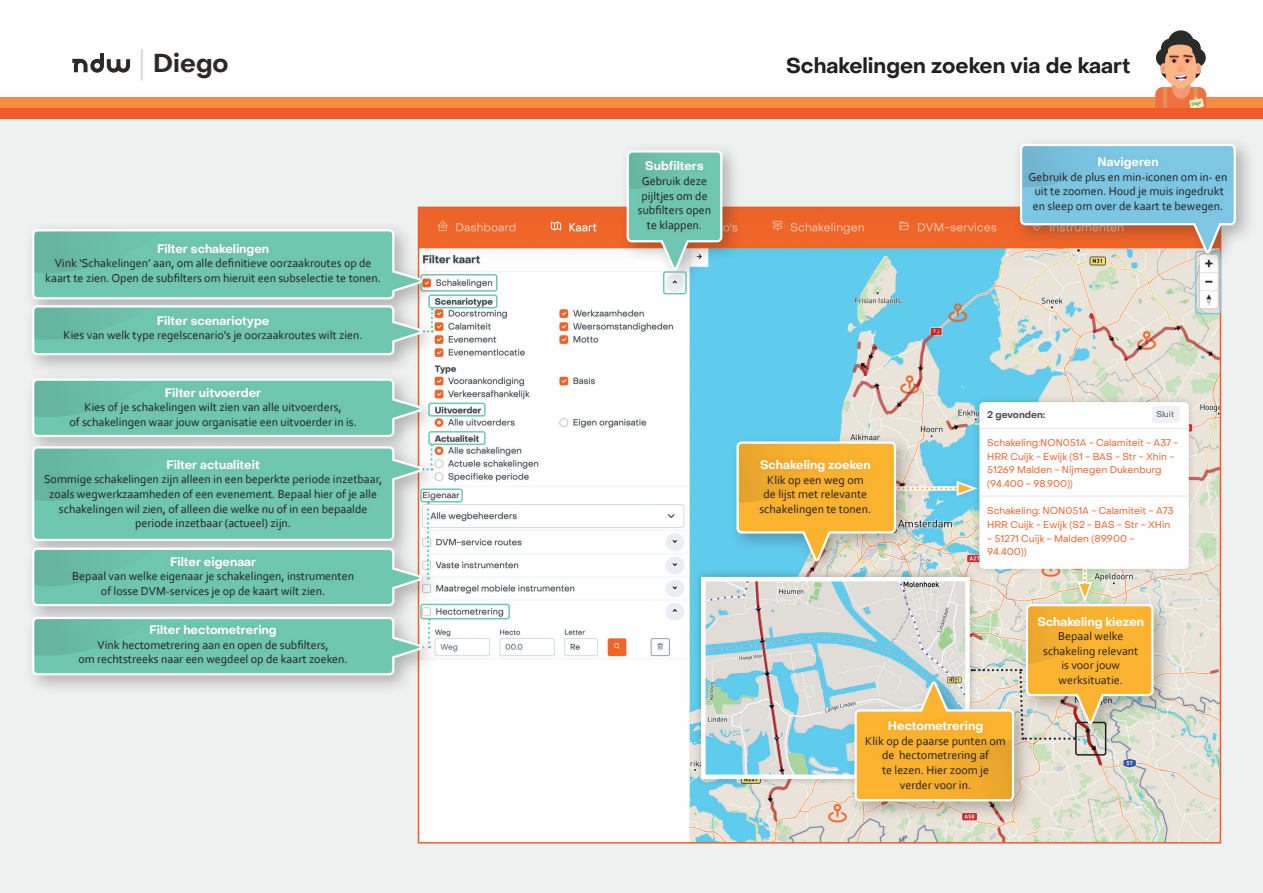
<style>
.page{position:relative;width:1263px;height:893px;background:#fff}
.page>*{position:absolute;margin:0;border:0;box-sizing:border-box;transform-origin:0 0}
.t1{font:700 25.35px "Object Sans";color:#2e2926}
.Kop{font:700 21px "Object Sans";color:#231f20}
.Uitleg{font:12px/14.5px "Corbel";color:#231f20;text-align:center}
.Tussenkoppen{font:700 12px "Object Sans";color:#fff}
.t2{font:9.6px/13.6px "Object Sans";color:#f15d2a}
.t3{font:700 9.6px "Object Sans";color:#48505b}
.t4{font:8.25px "Object Sans";color:#48505b}
.t5{font:italic 4.95px "Rijksoverheid Serif Web";color:#0b4977;scale:.96 1}
</style>
<div class="page">
<div style="left:0;top:118px;width:1263px;height:775px;background:#eff0f0"></div>
<img style="left:421px;top:210px;width:797px;height:630px">
<div style="left:693px;top:569px;width:285px;height:218px;background:#231f20;opacity:.3"></div>
<img style="left:706px;top:582px;width:29px;height:192px">
<div style="left:701px;top:577px;width:269px;height:202px;border:4px solid #fff"></div>
<div style="left:420px;top:274px;width:77px;height:18px;border:2px solid #70c7b1;border-radius:2px"></div>
<div style="left:428px;top:294px;width:69px;height:14px;border:2px solid #70c7b1;border-radius:2px"></div>
<div style="left:971px;top:394px;width:226px;height:183px;background:#231f20;opacity:.2"></div>
<div style="left:979px;top:402px;width:210px;height:167px;background:#fff;border-radius:4px"></div>
<div style="left:1152px;top:406px;width:27px;height:17px;background:#f0f0f8;border-radius:4px"></div>
<div style="left:973px;top:421px;width:222px;height:15px;background:#fefefe"></div>
<hr style="left:979px;top:428px;width:210px;height:1px;background:#e5e8e6">
<div style="left:973px;top:488px;width:222px;height:16px;background:#231f20;opacity:.1"></div>
<hr style="left:979px;top:496px;width:210px;height:1px;background:#e5e8e6">
<div style="left:24px;top:221px;width:417px;height:99px;background:#231f20;opacity:.3"></div>
<div style="left:24px;top:297px;width:417px;height:78px;background:#231f20;opacity:.3"></div>
<svg style="left:31px;top:228px;width:402px;height:128px"></svg>
<div style="left:428px;top:403px;width:58px;height:14px;border:2px solid #70c7b1;border-radius:2px"></div>
<div style="left:420px;top:488px;width:43px;height:14px;border:2px solid #70c7b1;border-radius:2px"></div>
<div style="left:420px;top:604px;width:90px;height:15px;border:2px solid #70c7b1;border-radius:2px"></div>
<div style="left:24px;top:370px;width:417px;height:87px;background:#231f20;opacity:.3"></div>
<svg style="left:31px;top:377px;width:391px;height:61px"></svg>
<div style="left:24px;top:438px;width:417px;height:123px;background:#231f20;opacity:.3"></div>
<div style="left:428px;top:431px;width:58px;height:14px;border:2px solid #70c7b1;border-radius:2px"></div>
<div style="left:24px;top:539px;width:417px;height:87px;background:#231f20;opacity:.3"></div>
<svg style="left:31px;top:444px;width:402px;height:163px"></svg>
<div style="left:24px;top:608px;width:417px;height:87px;background:#231f20;opacity:.3"></div>
<svg style="left:31px;top:616px;width:399px;height:61px"></svg>
<div style="left:618px;top:142px;width:124px;height:147px;background:#231f20;opacity:.3"></div>
<svg style="left:625px;top:149px;width:98px;height:124px"></svg>
<div style="left:663px;top:271px;width:24px;height:23px;border:2px solid #70c7b1;border-radius:2px"></div>
<div style="left:1195px;top:251px;width:26px;height:63px;border:2px solid #7dc7e5;border-radius:2px"></div>
<div style="left:1012px;top:136px;width:244px;height:136px;background:#231f20;opacity:.3"></div>
<svg style="left:1019px;top:143px;width:218px;height:113px"></svg>
<div style="left:846px;top:674px;width:188px;height:148px;background:#231f20;opacity:.3"></div>
<div style="left:728px;top:433px;width:188px;height:148px;background:#231f20;opacity:.3"></div>
<div style="left:1017px;top:596px;width:156px;height:147px;background:#231f20;opacity:.3"></div>
<svg style="left:735px;top:440px;width:420px;height:362px"></svg>
<div style="left:38px;top:236px;width:349px;height:56px;background:#231f20;opacity:.1"></div>
<div style="left:57px;top:308px;width:312px;height:41px;background:#6fc5af"></div>
<div style="left:62px;top:380px;width:301px;height:56px;background:#6fc5af"></div>
<div style="left:37px;top:452px;width:351px;height:85px;background:#231f20;opacity:.1"></div>
<div style="left:65px;top:549px;width:296px;height:56px;background:#6fc5af"></div>
<div style="left:71px;top:617px;width:283px;height:56px;background:#6fc5af"></div>
<div style="left:631px;top:154px;width:87px;height:84px;background:#6ec4ae"></div>
<div style="left:1021px;top:150px;width:213px;height:70px;background:#231f20;opacity:.1"></div>
<div style="left:858px;top:714px;width:155px;height:82px;background:#231f20;opacity:.1"></div>
<div style="left:752px;top:452px;width:126px;height:71px;background:#231f20;opacity:.1"></div>
<div style="left:0;top:97px;width:1263px;height:11px;background:#f68d43"></div>
<svg style="left:72px;top:53px;width:58px;height:20px"></svg>
<hr style="left:141px;top:49px;width:2px;height:31px;background:#cfd2cf">
<svg style="left:1155px;top:30px;width:51px;height:78px"></svg>
<div style="left:0;top:108px;width:1263px;height:10px;background:#f15d2a"></div>
<h1 class="t1" style="left:153px;top:48px;width:77px">Diego</h1>
<p class="Tussenkoppen" style="left:157px;top:241px;width:113px">Filter schakelingen</p>
<p class="Uitleg" style="left:45px;top:256px;width:337px">Vink ‘Schakelingen’ aan, om alle definitieve oorzaakroutes op de kaart te zien. Open de subfilters om hieruit een subselectie te tonen.</p>
<p class="Tussenkoppen" style="left:157px;top:313px;width:114px">Filter scenariotype</p>
<p class="Uitleg" style="left:64px;top:328px;width:301px">Kies van welk type regelscenario’s je oorzaakroutes wilt zien.</p>
<p class="Tussenkoppen" style="left:165px;top:385px;width:98px">Filter uitvoerder</p>
<p class="Uitleg" style="left:69px;top:400px;width:289px">Kies of je schakelingen wilt zien van alle uitvoerders,<br>of schakelingen waar jouw organisatie een uitvoerder in is.</p>
<p class="Tussenkoppen" style="left:166px;top:457px;width:95px">Filter actualiteit</p>
<p class="Uitleg" style="left:44px;top:472px;width:340px">Sommige schakelingen zijn alleen in een beperkte periode inzetbaar, zoals wegwerkzaamheden of een evenement. Bepaal hier of je alle schakelingen wil zien, of alleen die welke nu of in een bepaalde periode inzetbaar (actueel) zijn.</p>
<p class="Tussenkoppen" style="left:170px;top:554px;width:87px">Filter eigenaar</p>
<p class="Uitleg" style="left:72px;top:569px;width:283px">Bepaal van welke eigenaar je schakelingen, instrumenten of losse DVM-services je op de kaart wilt zien.</p>
<p class="Tussenkoppen" style="left:150px;top:622px;width:129px">Filter hectometrering</p>
<p class="Uitleg" style="left:79px;top:637px;width:271px">Vink hectometrering aan en open de subfilters,<br>om rechtstreeks naar een wegdeel op de kaart zoeken.</p>
<p class="Tussenkoppen" style="left:645px;top:159px;width:60px">Subfilters</p>
<p class="Uitleg" style="left:638px;top:173px;width:75px">Gebruik deze pijltjes om de subfilters open te klappen.</p>
<p class="Kop" style="left:786px;top:52px;width:346px">Schakelingen zoeken via de kaart</p>
<p class="t5" style="left:1191px;top:101px;width:11px;rotate:-9deg">Diego</p>
<p class="Tussenkoppen" style="left:1097px;top:155px;width:63px">Navigeren</p>
<p class="Uitleg" style="left:1029px;top:169px;width:200px">Gebruik de plus en min-iconen om in- en</p>
<p class="Uitleg" style="left:1033px;top:184px;width:192px;text-align:left">uit te zoomen. Houd je muis ingedrukt en sleep om over de kaart te bewegen.</p>
<p class="Tussenkoppen" style="left:760px;top:457px;width:112px">Schakeling zoeken</p>
<p class="Uitleg" style="left:759px;top:472px;width:113px">Klik op een weg om de lijst met relevante schakelingen te tonen.</p>
<p class="t4" style="left:1156px;top:409px;width:19px">Sluit</p>
<p class="t3" style="left:987px;top:409px;width:59px">2 gevonden:</p>
<p class="t2" style="left:987px;top:436px;width:193px">Schakeling:NON051A - Calamiteit - A37 -</p>
<p class="t2" style="left:987px;top:449px;width:189px">HRR Cuijk - Ewijk (S1 - BAS - Str - Xhin -</p>
<p class="t2" style="left:987px;top:463px;width:176px">51269 Malden - Nijmegen Dukenburg (94.400 - 98.900))</p>
<p class="t2" style="left:987px;top:504px;width:188px">Schakeling: NON051A - Calamiteit - A73</p>
<p class="t2" style="left:987px;top:518px;width:185px">HRR Cuijk - Ewijk (S2 - BAS - Str - XHin</p>
<p class="t2" style="left:987px;top:531px;width:149px">- 51271 Cuijk - Malden (89.900 -</p>
<p class="t2" style="left:987px;top:545px;width:41px">94.400))</p>
<p class="Tussenkoppen" style="left:1037px;top:614px;width:108px">Schakeling kiezen</p>
<p class="Uitleg" style="left:1043px;top:629px;width:97px">Bepaal welke schakeling relevant is voor jouw werksituatie.</p>
<p class="Tussenkoppen" style="left:888px;top:719px;width:97px">Hectometrering</p>
<p class="Uitleg" style="left:865px;top:733px;width:142px">Klik op de paarse punten om de hectometrering af<br>te lezen. Hier zoom je verder voor in.</p>
</div>
